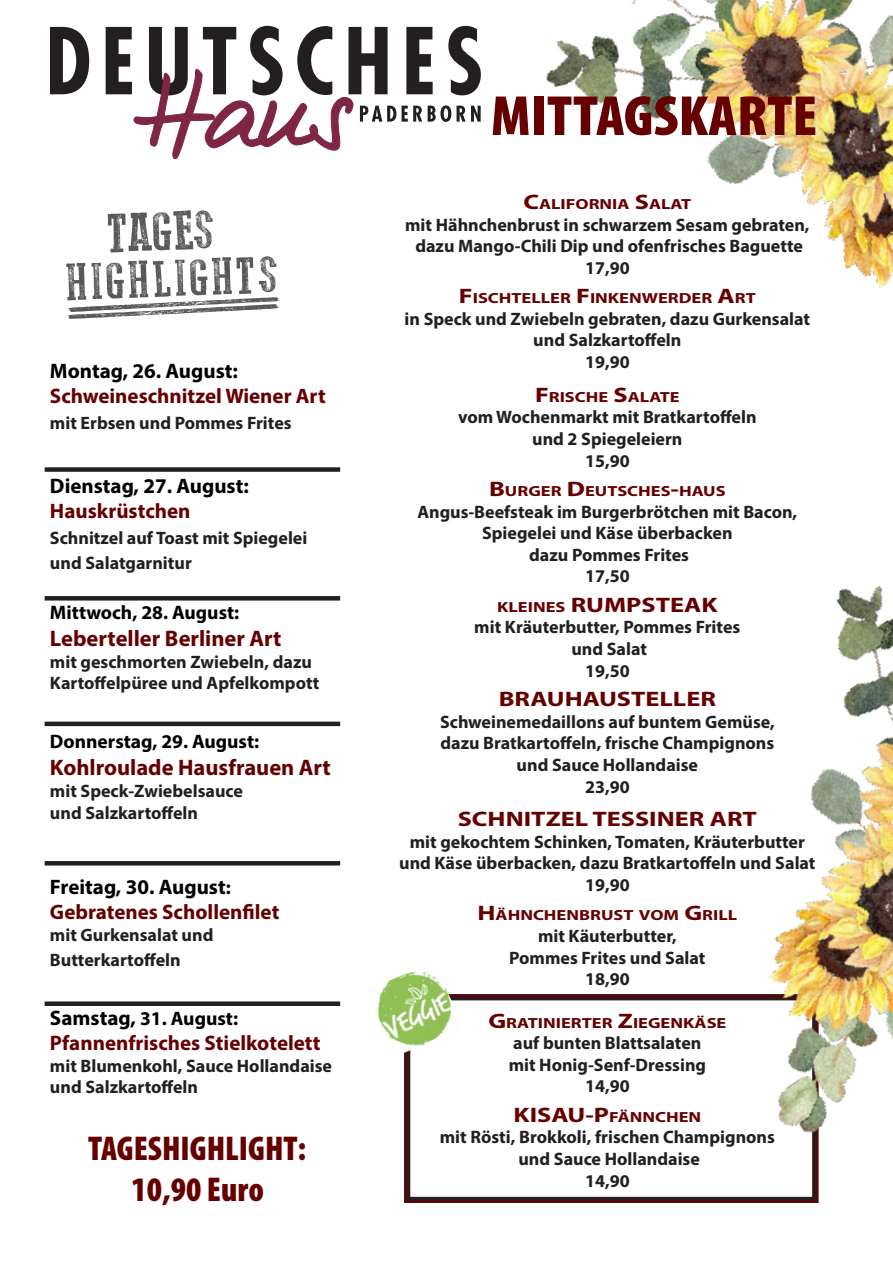
<style>
.page{position:relative;width:893px;height:1263px;background:#fff}
.page>*{position:absolute;margin:0;border:0;box-sizing:border-box;transform-origin:0 0}
.Gericht_1__Zeile{font:900 condensed 57px "Myriad Pro";color:#600;scale:1.07 1}
.Gericht_1__Zeile-2{font:900 condensed 34.5px "Myriad Pro";color:#600}
.Gericht_Beschreibung{font:900 condensed 34.5px "Myriad Pro";color:#600}
.Gericht_1__Zeile-3{font:700 22.5px "Myriad Pro";color:#600}
.Gericht_1__Zeile-4{font:700 21px "Myriad Pro";color:#600}
.Gericht_1__Zeile-5{font:700 21px "Myriad Pro";color:#000}
.Gericht_Beschreibung-2{font:700 21px "Myriad Pro";color:#600;scale:1.25 1}
.Gericht_1__Zeile-6{font:700 19.5px "Myriad Pro";color:#000}
.Gericht_Beschreibung-3{font:700 18px/21.6px "Myriad Pro";color:#231f20;text-align:center}
.Gericht_1__Zeile-7{font:700 18px/25.2px "Myriad Pro";color:#231f20}
.Gericht_Beschreibung-4{font:700 14.7px "Myriad Pro";color:#600;scale:1.25 1}
.s1{font-size:19.5px}
.s2{font-size:21px}
.s3{font-size:14.7px}
</style>
<div class="page">
<img style="left:546px;top:0;width:347px;height:289px">
<svg style="left:66px;top:210px;width:213px;height:109px"></svg>
<div style="left:45px;top:467px;width:295px;height:5px;background:#231f20"></div>
<hr style="left:45px;top:596px;width:295px;height:4px;background:#231f20">
<hr style="left:45px;top:722px;width:295px;height:4px;background:#231f20">
<hr style="left:45px;top:861px;width:295px;height:4px;background:#231f20">
<div style="left:45px;top:1001px;width:295px;height:5px;background:#231f20"></div>
<svg style="left:404px;top:994px;width:116px;height:209px"></svg>
<img style="left:377px;top:971px;width:86px;height:86px">
<svg style="left:50px;top:26px;width:431px;height:133px"></svg>
<img style="left:520px;top:585px;width:373px;height:618px">
<p class="Gericht_1__Zeile-5" style="left:50px;top:357px;width:190px">Montag, 26. August:</p>
<p class="Gericht_1__Zeile-4" style="left:50px;top:383px;width:277px">Schweineschnitzel Wiener Art</p>
<p class="Gericht_1__Zeile-7" style="left:50px;top:410px;width:243px">mit Erbsen und Pommes Frites</p>
<p class="Gericht_1__Zeile-5" style="left:50px;top:472px;width:200px">Dienstag, 27. August:</p>
<p class="Gericht_1__Zeile-4" style="left:50px;top:497px;width:142px">Hauskrüstchen</p>
<p class="Gericht_1__Zeile-7" style="left:50px;top:524px;width:259px">Schnitzel auf Toast mit Spiegelei und Salatgarnitur</p>
<p class="Gericht_1__Zeile-6" style="left:50px;top:600px;width:191px">Mittwoch, 28. August:</p>
<p class="Gericht_1__Zeile-3" style="left:50px;top:624px;width:233px">Leberteller Berliner Art</p>
<p class="Gericht_1__Zeile-7" style="left:50px;top:648px;width:263px">mit geschmorten Zwiebeln, dazu</p>
<p class="Gericht_1__Zeile-7" style="left:50px;top:670px;width:271px">Kartoffelpüree und Apfelkompott</p>
<p class="Gericht_1__Zeile-6" style="left:50px;top:729px;width:211px">Donnerstag, 29. August:</p>
<p class="Gericht_1__Zeile-3" style="left:50px;top:753px;width:282px">Kohlroulade Hausfrauen Art</p>
<p class="Gericht_1__Zeile-7" style="left:50px;top:779px;width:194px;line-height:21.6px">mit Speck-Zwiebelsauce und Salzkartoffeln</p>
<p class="Gericht_1__Zeile-5" style="left:50px;top:873px;width:182px">Freitag, 30. August<span class="s1">:</span></p>
<p class="Gericht_1__Zeile-4" style="left:50px;top:898px;width:231px">Gebratenes Schollenfilet</p>
<p class="Gericht_1__Zeile-7" style="left:50px;top:922px;width:165px">mit Gurkensalat und<br>Butterkartoffeln</p>
<p class="Gericht_1__Zeile-6" style="left:50px;top:1006px;width:190px"><span class="s2">Samstag,</span> 31. August:</p>
<p class="Gericht_1__Zeile-4" style="left:50px;top:1029px;width:272px">Pfannenfrisches Stielkotelett</p>
<p class="Gericht_1__Zeile-7" style="left:50px;top:1054px;width:284px;line-height:21.6px">mit Blumenkohl, Sauce Hollandaise und Salzkartoffeln</p>
<p class="Gericht_1__Zeile-2" style="left:88px;top:1126px;width:219px">TAGESHIGHLIGHT:</p>
<p class="Gericht_Beschreibung" style="left:131px;top:1168px;width:134px">10,90 Euro</p>
<p class="Gericht_1__Zeile" style="left:491px;top:79px;width:307px">MITTAGSKARTE</p>
<p class="Gericht_Beschreibung-4" style="left:523px;top:194px;width:136px"><span class="s2">C</span>ALIFORNIA <span class="s2">S</span>ALAT</p>
<p class="Gericht_Beschreibung-3" style="left:405px;top:213px;width:406px">mit Hähnchenbrust in schwarzem Sesam gebraten,</p>
<p class="Gericht_Beschreibung-3" style="left:415px;top:235px;width:389px">dazu Mango-Chili Dip und ofenfrisches Baguette</p>
<p class="Gericht_Beschreibung-3" style="left:585px;top:256px;width:46px">17,90</p>
<p class="Gericht_Beschreibung-4" style="left:459px;top:289px;width:239px"><span class="s2">F</span> ISCHTELLER <span class="s2">F</span> INKENWERDER <span class="s2">A</span>RT</p>
<p class="Gericht_Beschreibung-3" style="left:405px;top:307px;width:407px">in Speck und Zwiebeln gebraten, dazu Gurkensalat</p>
<p class="Gericht_Beschreibung-3" style="left:533px;top:329px;width:150px">und Salzkartoffeln</p>
<p class="Gericht_Beschreibung-3" style="left:585px;top:351px;width:46px">19,90</p>
<p class="Gericht_Beschreibung-4" style="left:535px;top:387px;width:117px"><span class="s2">F</span> RISCHE <span class="s2">S</span>ALATE</p>
<p class="Gericht_Beschreibung-3" style="left:458px;top:406px;width:300px">vom Wochenmarkt mit Bratkartoffeln und 2 Spiegeleiern</p>
<p class="Gericht_Beschreibung-3" style="left:585px;top:449px;width:46px">15,90</p>
<p class="Gericht_Beschreibung-4" style="left:489px;top:481px;width:190px"><span class="s2">B</span>URGER <span class="s2">D</span>EUTSCHES<span class="s2">-</span>HAUS</p>
<p class="Gericht_Beschreibung-3" style="left:417px;top:500px;width:381px">Angus-Beefsteak im Burgerbrötchen mit Bacon,</p>
<p class="Gericht_Beschreibung-3" style="left:482px;top:522px;width:252px">Spiegelei und Käse überbacken</p>
<p class="Gericht_Beschreibung-3" style="left:529px;top:543px;width:161px">dazu Pommes Frites</p>
<p class="Gericht_Beschreibung-3" style="left:585px;top:565px;width:46px">17,50</p>
<p class="Gericht_Beschreibung-2" style="left:497px;top:591px;width:141px"><span class="s3">KLEINES</span> RUMPSTEAK</p>
<p class="Gericht_Beschreibung-3" style="left:474px;top:616px;width:268px">mit Kräuterbutter, Pommes Frites</p>
<p class="Gericht_Beschreibung-3" style="left:571px;top:638px;width:77px">und Salat</p>
<p class="Gericht_Beschreibung-3" style="left:585px;top:659px;width:46px">19,50</p>
<p class="Gericht_Beschreibung-2" style="left:499px;top:685px;width:27px">BRAUHAU</p>
<p class="Gericht_Beschreibung-2" style="left:617px;top:685px;width:24px">STELLER</p>
<p class="Gericht_Beschreibung-3" style="left:440px;top:710px;width:336px">Schweinemedaillons auf buntem Gemüse, dazu Bratkartoffeln, frische Champignons und Sauce Hollandaise</p>
<p class="Gericht_Beschreibung-3" style="left:585px;top:775px;width:46px">23,90</p>
<p class="Gericht_Beschreibung-2" style="left:458px;top:805px;width:37px">SCHNIT</p>
<p class="Gericht_Beschreibung-2" style="left:546px;top:805px;width:95px">ZEL TESSINER</p>
<p class="Gericht_Beschreibung-2" style="left:710px;top:805px;width:14px">ART</p>
<p class="Gericht_Beschreibung-3" style="left:410px;top:830px;width:397px">mit gekochtem Schinken, Tomaten, Kräuterbutter</p>
<p class="Gericht_Beschreibung-3" style="left:399px;top:852px;width:418px">und Käse überbacken, dazu Bratkartoffeln und Salat</p>
<p class="Gericht_Beschreibung-3" style="left:585px;top:873px;width:46px">19,90</p>
<p class="Gericht_Beschreibung-4" style="left:477px;top:906px;width:209px"><span class="s2">H</span>ÄHNCHENBRUST VOM <span class="s2">G</span>RILL</p>
<p class="Gericht_Beschreibung-3" style="left:538px;top:925px;width:140px">mit Käuterbutter,</p>
<p class="Gericht_Beschreibung-3" style="left:509px;top:946px;width:198px">Pommes Frites und Salat</p>
<p class="Gericht_Beschreibung-3" style="left:585px;top:968px;width:46px">18,90</p>
<p class="Gericht_Beschreibung-4" style="left:488px;top:1013px;width:192px"><span class="s2">G</span>RATINIERTER <span class="s2">Z</span>IEGENKÄSE</p>
<p class="Gericht_Beschreibung-3" style="left:513px;top:1032px;width:190px">auf bunten Blattsalaten</p>
<p class="Gericht_Beschreibung-3" style="left:509px;top:1053px;width:199px">mit Honig-Senf-Dressing</p>
<p class="Gericht_Beschreibung-3" style="left:585px;top:1075px;width:46px">14,90</p>
<p class="Gericht_Beschreibung-4" style="left:514px;top:1107px;width:152px"><span class="s2">KISAU-P</span>FÄNNCHEN</p>
<p class="Gericht_Beschreibung-3" style="left:440px;top:1126px;width:337px">mit Rösti, Brokkoli, frischen Champignons</p>
<p class="Gericht_Beschreibung-3" style="left:518px;top:1147px;width:183px">und Sauce Hollandaise</p>
<p class="Gericht_Beschreibung-3" style="left:585px;top:1169px;width:46px">14,90</p>
</div>
